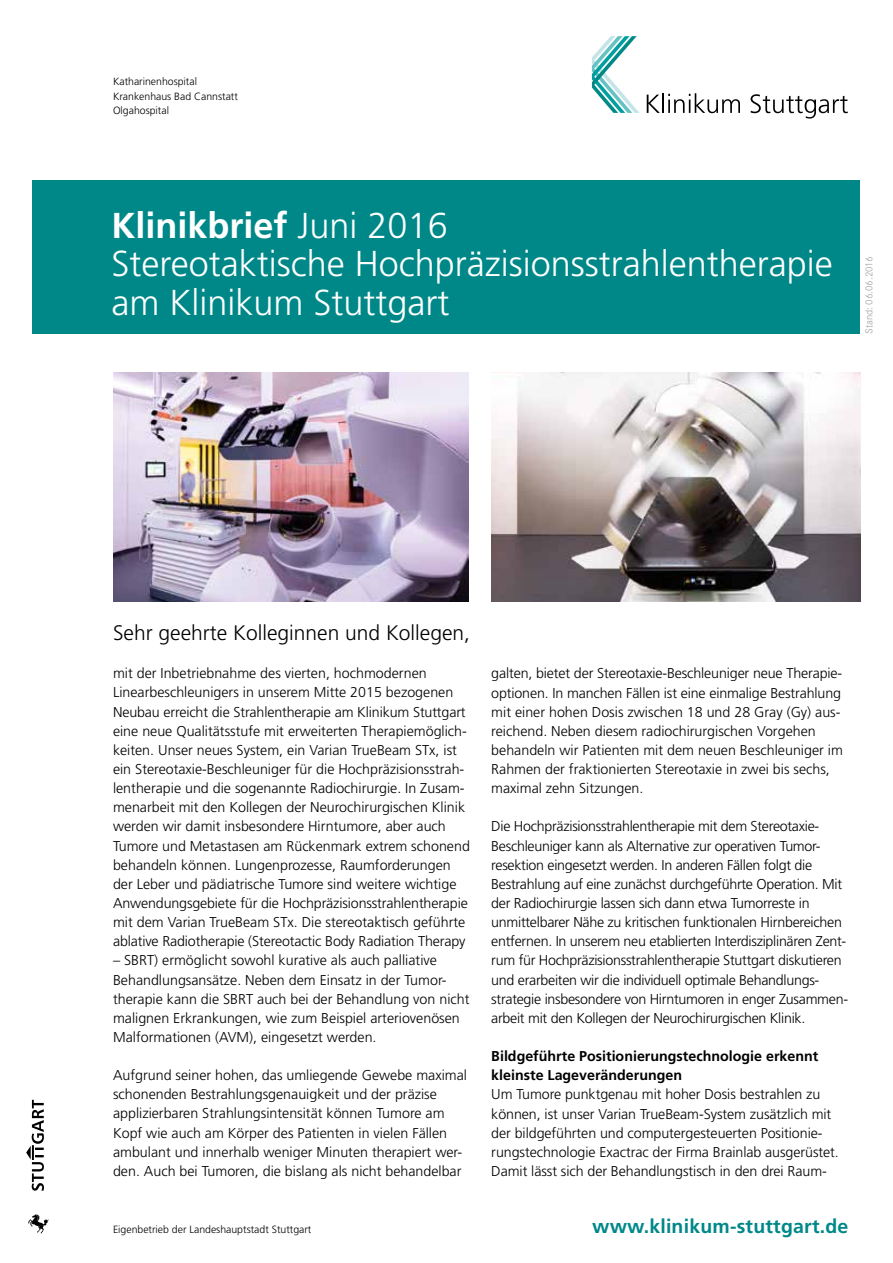
<style>
.page{position:relative;width:893px;height:1263px;background:#fff}
.page>*{position:absolute;margin:0;border:0;box-sizing:border-box;transform-origin:0 0}
.t1{font:300 36px/38.2px "Frutiger LT";color:#fff}
.t2{font:300 21px "Frutiger LT";color:#000}
.t3{font:700 19.5px "Frutiger LT";letter-spacing:.01em;color:#008889}
.t4{font:300 14.25px/19.2px "Frutiger LT";color:#000}
.t5{font:300 14.25px/19.2px "Frutiger LT";letter-spacing:-.02em;color:#000}
.t6{font:700 14.25px/19.2px "Frutiger LT";color:#000}
.t7{font:300 10.5px/14.1px "Frutiger LT";color:#000}
.t8{font:300 10.5px "Corporate S";color:#9c9d9d}
.s1{font-weight:700}
</style>
<div class="page">
<svg style="left:26px;top:1100px;width:18px;height:91px"></svg>
<svg style="left:28px;top:1214px;width:21px;height:19px"></svg>
<svg style="left:592px;top:36px;width:47px;height:77px"></svg>
<svg style="left:647px;top:95px;width:13px;height:18px"></svg>
<hr style="left:662px;top:93px;width:2px;height:20px;background:#000">
<svg style="left:668px;top:93px;width:72px;height:20px"></svg>
<svg style="left:751px;top:94px;width:97px;height:25px"></svg>
<div style="left:33px;top:181px;width:827px;height:153px;background:#008889"></div>
<img style="left:491px;top:372px;width:369px;height:230px">
<img style="left:113px;top:372px;width:355px;height:230px">
<p class="t7" style="left:113px;top:75px;width:126px">Katharinenhospital<br>Krankenhaus Bad Cannstatt<br>Olgahospital</p>
<h1 class="t1" style="left:111px;top:207px;width:723px"><span class="s1">Klinikbrief</span> Juni 2016<br>Stereotaktische Hochpräzisionsstrahlentherapie am Klinikum Stuttgart</h1>
<p class="t8" style="left:863px;top:334px;width:78px;rotate:-90deg">Stand: 06.06.2016</p>
<h2 class="t2" style="left:113px;top:621px;width:359px">Sehr geehrte Kolleginnen und Kollegen,</h2>
<p class="t4" style="left:113px;top:664px;width:358px">mit der Inbetriebnahme des vierten, hochmodernen Linearbeschleunigers in unserem Mitte 2015 bezogenen Neubau erreicht die Strahlentherapie am Klinikum Stuttgart eine neue Qualitätsstufe mit erweiterten Therapiemöglich&shy;keiten. Unser neues System, ein Varian TrueBeam STx, ist ein Stereotaxie-Beschleuniger für die Hochpräzisionsstrah&shy;lentherapie und die sogenannte Radiochirurgie. In Zusam&shy;menarbeit mit den Kollegen der Neurochirurgischen Klinik werden wir damit insbesondere Hirntumore, aber auch Tumore und Metastasen am Rückenmark extrem schonend behandeln können. Lungenprozesse, Raumforderungen der Leber und pädiatrische Tumore sind weitere wichtige Anwendungsgebiete für die Hochpräzisionsstrahlentherapie mit dem Varian TrueBeam STx. Die stereotaktisch geführte ablative Radiotherapie (Stereotactic Body Radiation Therapy</p>
<p class="t4" style="left:113px;top:951px;width:358px">– SBRT) ermöglicht sowohl kurative als auch palliative Behandlungsansätze. Neben dem Einsatz in der Tumor&shy;therapie kann die SBRT auch bei der Behandlung von nicht malignen Erkrankungen, wie zum Beispiel arteriovenösen Malformationen (AVM), eingesetzt werden.</p>
<p class="t4" style="left:113px;top:1066px;width:355px">Aufgrund seiner hohen, das umliegende Gewebe maximal schonenden Bestrahlungsgenauigkeit und der präzise applizierbaren Strahlungsintensität können Tumore am Kopf wie auch am Körper des Patienten in vielen Fällen ambulant und innerhalb weniger Minuten therapiert wer&shy;den. Auch bei Tumoren, die bislang als nicht behandelbar</p>
<p class="t7" style="left:113px;top:1222px;width:200px">Eigenbetrieb der Landeshauptstadt Stuttgart</p>
<p class="t4" style="left:491px;top:664px;width:353px">galten, bietet der Stereotaxie-Beschleuniger neue Therapie-- optionen. In manchen Fällen ist eine einmalige Bestrahlung mit einer hohen Dosis zwischen 18 und 28 Gray (Gy) aus&shy;reichend. Neben diesem radiochirurgischen Vorgehen behandeln wir Patienten mit dem neuen Beschleuniger im Rahmen der fraktionierten Stereotaxie in zwei bis sechs, maximal zehn Sitzungen.</p>
<p class="t5" style="left:491px;top:817px;width:358px">Die Hochpräzisionsstrahlentherapie mit dem Stereotaxie-Beschleuniger kann als Alternative zur operativen Tumor&shy;resektion eingesetzt werden. In anderen Fällen folgt die Bestrahlung auf eine zunächst durchgeführte Operation. Mit der Radiochirurgie lassen sich dann etwa Tumorreste in unmittelbarer Nähe zu kritischen funktionalen Hirnbereichen entfernen. In unserem neu etablierten Interdisziplinären Zent&shy;rum für Hochpräzisionsstrahlentherapie Stuttgart diskutieren und erarbeiten wir die individuell optimale Behandlungs&shy;strategie insbesondere von Hirntumoren in enger Zusammen&shy;arbeit mit den Kollegen der Neurochirurgischen Klinik.</p>
<p class="t6" style="left:491px;top:1047px;width:329px">Bildgeführte Positionierungstechnologie erkennt kleinste Lageveränderungen</p>
<p class="t4" style="left:491px;top:1085px;width:349px">Um Tumore punktgenau mit hoher Dosis bestrahlen zu können, ist unser Varian TrueBeam-System zusätzlich mit der bildgeführten und computergesteuerten Positionie&shy;rungstechnologie Exactrac der Firma Brainlab ausgerüstet.<br>Damit lässt sich der Behandlungstisch in den drei Raum-</p>
<h3 class="t3" style="left:592px;top:1215px;width:258px">www.klinikum-stuttgart.de</h3>
</div>
